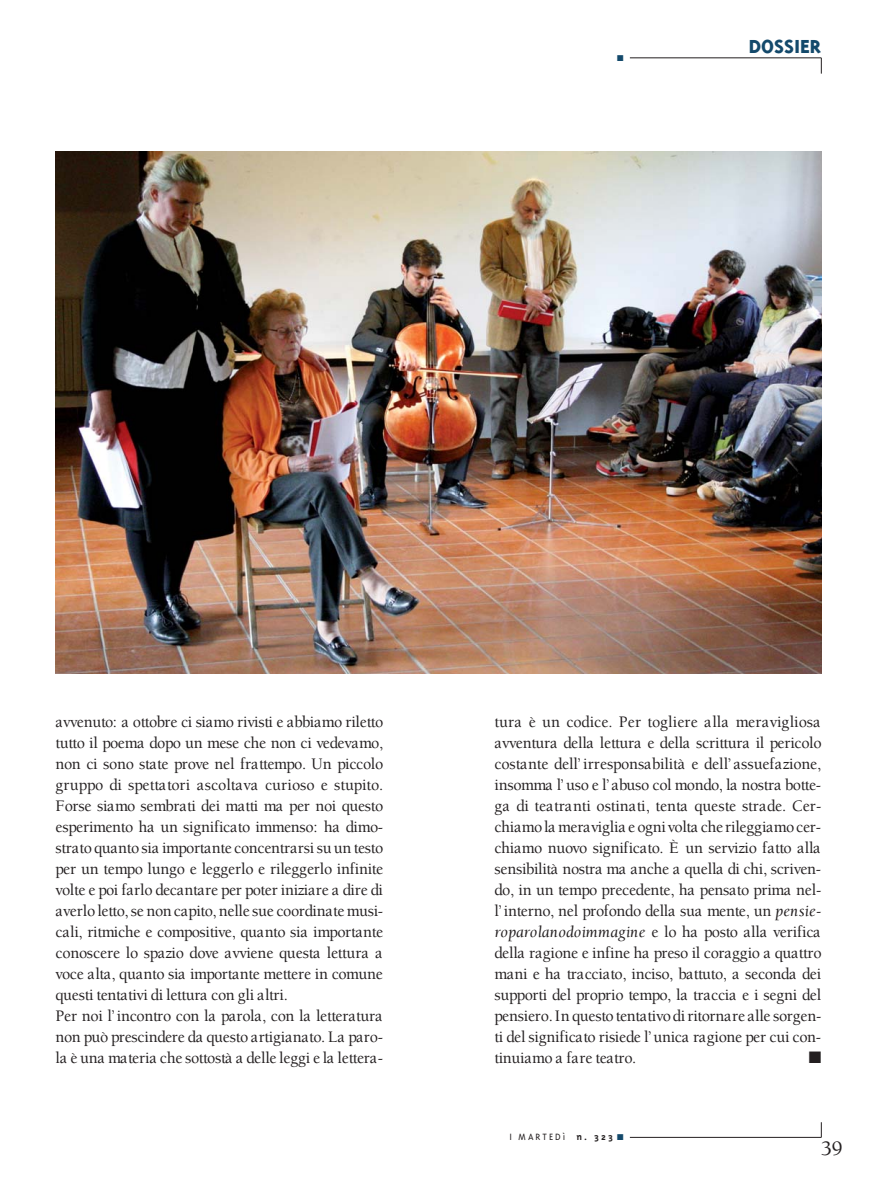
<style>
.page{position:relative;width:876px;height:1180px;background:#fff}
.page>*{position:absolute;margin:0;border:0;box-sizing:border-box;transform-origin:0 0}
.t1{font:800 21.75px "Triplex";color:#13496b}
.t2{font:500 21px "Berkeley Std";color:#231f20}
.t3{font:500 16.5px/21px "Berkeley Std";letter-spacing:-.015em;color:#231f20}
.t4{font:16.5px "Zapf Dingbats ITC";color:#231f20}
.t5{font:300 10.5px "Triplex";letter-spacing:.19em;color:#231f20}
.t6{font:8.4px "Zapf Dingbats ITC";color:#13496b}
.s1{font-weight:400;font-style:italic}
.s2{font-weight:700}
.s3{color:#13496b}
</style>
<div class="page">
<hr style="left:630px;top:57px;width:191px;height:1px;background:#231f20">
<svg style="left:820px;top:58px;width:1px;height:16px"></svg>
<hr style="left:630px;top:1136px;width:191px;height:1px;background:#231f20">
<svg style="left:820px;top:1122px;width:1px;height:15px"></svg>
<img style="left:56px;top:151px;width:765px;height:523px">
<p class="t6" style="left:617px;top:54px;width:8px">■</p>
<h1 class="t1" style="left:748px;top:34px;width:74px">DOSSIER</h1>
<p class="t3" style="left:56px;top:711px;width:329px">avvenuto: a ottobre ci siamo rivisti e abbiamo riletto tutto il poema dopo un mese che non ci vedevamo, non ci sono state prove nel frattempo. Un piccolo gruppo di spettatori ascoltava curioso e stupito.<br>Forse siamo sembrati dei matti ma per noi questo esperimento ha un significato immenso: ha dimo&shy;strato quanto sia importante concentrarsi su un testo per un tempo lungo e leggerlo e rileggerlo infinite volte e poi farlo decantare per poter iniziare a dire di averlo letto, se non capito, nelle sue coordinate musi&shy;cali, ritmiche e compositive, quanto sia importante conoscere lo spazio dove avviene questa lettura a voce alta, quanto sia importante mettere in comune questi tentativi di lettura con gli altri.<br>Per noi l’ incontro con la parola, con la letteratura non può prescindere da questo artigianato. La paro&shy;la è una materia che sottostà a delle leggi e la lettera-</p>
<p class="t3" style="left:494px;top:711px;width:329px;text-align:justify">tura è un codice. Per togliere alla meravigliosa avventura della lettura e della scrittura il pericolo costante dell’ irresponsabilità e dell’ assuefazione, insomma l’ uso e l’ abuso col mondo, la nostra botte&shy;ga di teatranti ostinati, tenta queste strade. Cer - chiamo la meraviglia e ogni volta che rileggiamo cer&shy;chiamo nuovo significato. È un servizio fatto alla sensibilità nostra ma anche a quella di chi, scriven&shy;do, in un tempo precedente, ha pensato prima nel&shy;l’ interno, nel profondo della sua mente, un <span class="s1">pensie&shy;roparolanodoimmagine</span> e lo ha posto alla verifica della ragione e infine ha preso il coraggio a quattro mani e ha tracciato, inciso, battuto, a seconda dei supporti del proprio tempo, la traccia e i segni del pensiero. In questo tentativo di ritornare alle sorgen&shy;ti del significato risiede l’ unica ragione per cui con&shy;tinuiamo a fare teatro.</p>
<p class="t4" style="left:808px;top:1049px;width:14px">■</p>
<p class="t5" style="left:509px;top:1131px;width:115px">I MARTEDì <span class="s2">n. 323</span> <span class="s3">■</span></p>
<p class="t2" style="left:821px;top:1137px;width:23px">39</p>
</div>
